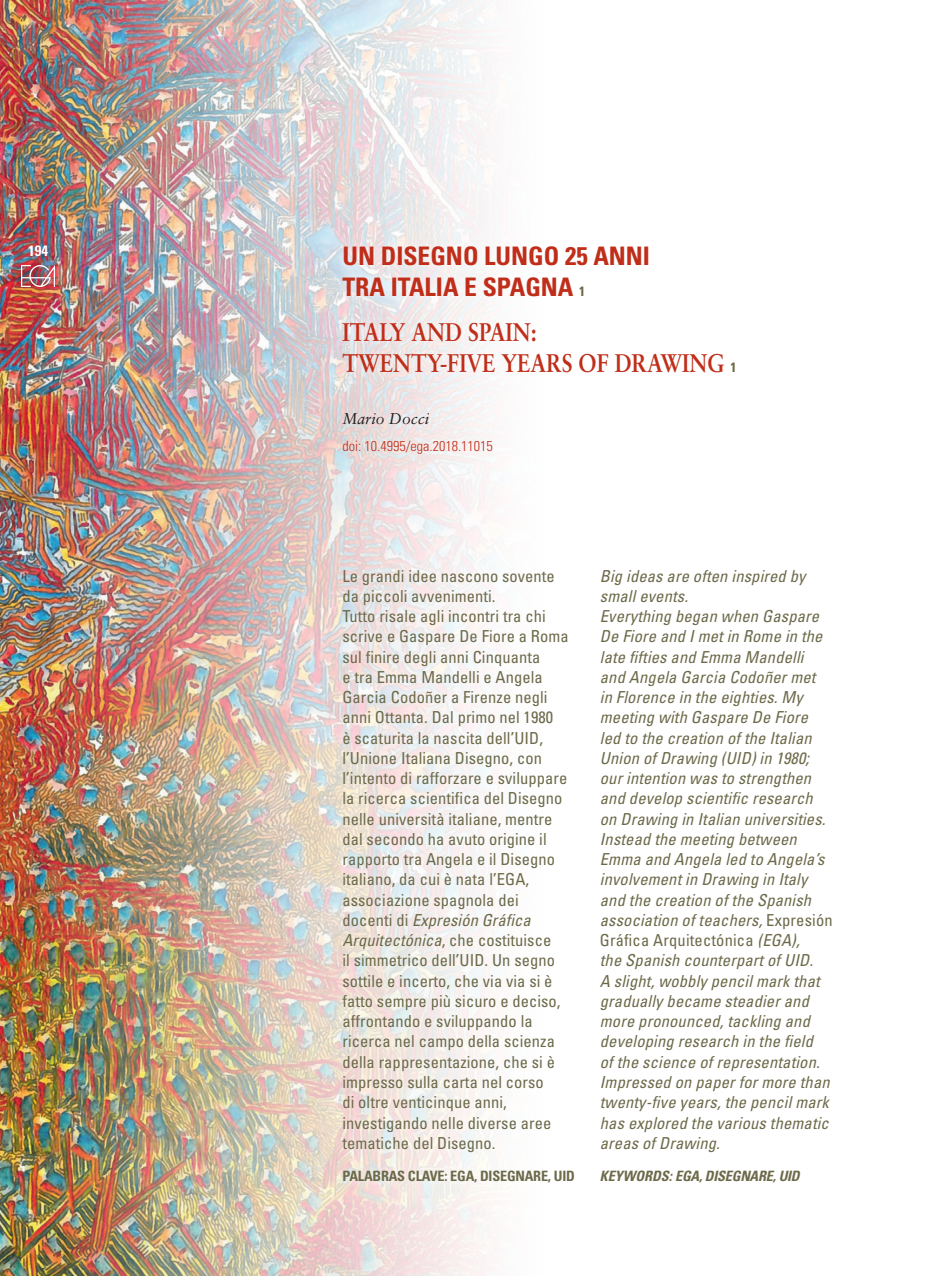
<style>
.page{position:relative;width:936px;height:1276px;background:#fff}
.page>*{position:absolute;margin:0;border:0;box-sizing:border-box;transform-origin:0 0}
.TITULO_ARTICULO_INGL{font:700 25.5px/31.5px "Sabon";color:#c02d19;scale:.85 1}
.TITULO_ARTICULO_CAST{font:700 condensed 25.5px/31.5px "Univers";color:#c02d19}
.ENTRADILLA_CASTELLAN{font:condensed 16.5px/20.2px "Univers";letter-spacing:.005em;color:#6d6a4a}
.ENTRADILLA_INGLES{font:italic condensed 16.5px/20.2px "Univers";letter-spacing:.01em;color:#6d6a4a}
.AUTOR_ARTICULO{font:italic 15.75px "Sabon";color:#231f20}
.t1{font:700 condensed 15px "Univers";color:#fff}
.ENTRADILLA_CASTELLAN-2{font:700 condensed 14.25px "Univers";letter-spacing:-.015em;color:#6d6a4a}
.AUTOR_ARTICULO-2{font:300 condensed 14.25px "Univers";color:#c02d19}
.ENTRADILLA_INGLES-2{font:italic 700 condensed 14.25px "Univers";letter-spacing:-.015em;color:#6d6a4a}
.s1{font-size:13.5px;color:#6d6a4a}
.s2{font-family:"Univers";font-stretch:condensed;font-size:13.5px;color:#6d6a4a}
.s3{font-style:italic}
.s4{font-style:normal}
</style>
<div class="page">
<img style="left:274px;top:0;width:216px;height:1276px">
<img style="left:0;top:0;width:274px;height:1276px">
<hr style="left:935px;top:0;width:1px;height:541px;background:#a9a78b">
<hr style="left:935px;top:1091px;width:1px;height:185px;background:#a9a78b">
<img style="left:22px;top:265px;width:33px;height:21px">
<div style="left:332px;top:236px;width:445px;height:253px;background:#fff;opacity:.75"></div>
<div style="left:332px;top:559px;width:279px;height:678px;background:#fff;opacity:.75"></div>
<div style="left:589px;top:559px;width:281px;height:654px;background:#fff"></div>
<p class="t1" style="left:28px;top:242px;width:21px">194</p>
<p class="TITULO_ARTICULO_CAST" style="left:342px;top:240px;width:309px">UN DISEGNO LUNGO 25 ANNI<br>TRA ITALIA E SPAGNA <span class="s1">1</span></p>
<p class="TITULO_ARTICULO_INGL" style="left:342px;top:315px;width:465px">ITALY AND SPAIN:<br>TWENTY-FIVE YEARS OF DRAWING <span class="s2">1</span></p>
<p class="AUTOR_ARTICULO" style="left:342px;top:409px;width:88px">Mario Docci</p>
<p class="AUTOR_ARTICULO-2" style="left:342px;top:437px;width:152px">doi: 10.4995/ega.2018.11015</p>
<p class="ENTRADILLA_CASTELLAN" style="left:342px;top:565px;width:214px">Le grandi idee nascono sovente da piccoli avvenimenti.</p>
<p class="ENTRADILLA_CASTELLAN" style="left:342px;top:606px;width:228px">Tutto risale agli incontri tra chi scrive e Gaspare De Fiore a Roma sul finire degli anni Cinquanta<br>e tra Emma Mandelli e Angela<br>Garcia Codoñer a Firenze negli anni Ottanta. Dal primo nel 1980<br>è scaturita la nascita dell’UID, l’Unione Italiana Disegno, con l’intento di rafforzare e sviluppare la ricerca scientifica del Disegno nelle università italiane, mentre dal secondo ha avuto origine il rapporto tra Angela e il Disegno italiano, da cui è nata l’EGA, associazione spagnola dei docenti di <span class="s3">Expresión Gráfica<br>Arquitectónica</span>, che costituisce<br>il simmetrico dell’UID. Un segno sottile e incerto, che via via si è fatto sempre più sicuro e deciso, affrontando e sviluppando la ricerca nel campo della scienza della rappresentazione, che si è impresso sulla carta nel corso<br>di oltre venticinque anni, investigando nelle diverse aree tematiche del Disegno.</p>
<p class="ENTRADILLA_CASTELLAN-2" style="left:342px;top:1167px;width:48px">PALABRAS</p>
<p class="ENTRADILLA_CASTELLAN-2" style="left:408px;top:1167px;width:89px">CLAVE: EGA, DISEGNARE</p>
<p class="ENTRADILLA_CASTELLAN-2" style="left:548px;top:1167px;width:28px">, UID</p>
<p class="ENTRADILLA_INGLES" style="left:600px;top:565px;width:207px">Big ideas are often inspired by small events.</p>
<p class="ENTRADILLA_INGLES" style="left:600px;top:606px;width:234px">Everything began when Gaspare<br>De Fiore and I met in Rome in the late fifties and Emma Mandelli<br>and Angela Garcia Codoñer met<br>in Florence in the eighties. My meeting with Gaspare De Fiore<br>led to the creation of the Italian<br>Union of Drawing (UID) in 1980; our intention was to strengthen and develop scientific research on Drawing in Italian universities.<br>Instead the meeting between<br>Emma and Angela led to Angela’s involvement in Drawing in Italy and the creation of the Spanish association of teachers, <span class="s4">Expresión<br>Gráfica Arquitectónica</span> (EGA),<br>the Spanish counterpart of UID.<br>A slight, wobbly pencil mark that gradually became steadier and more pronounced, tackling and developing research in the field<br>of the science of representation.<br>Impressed on paper for more than twenty-five years, the pencil mark has explored the various thematic areas of Drawing.</p>
<p class="ENTRADILLA_INGLES-2" style="left:600px;top:1167px;width:195px">KEYWORDS: EGA, DISEGNARE, UID</p>
</div>
